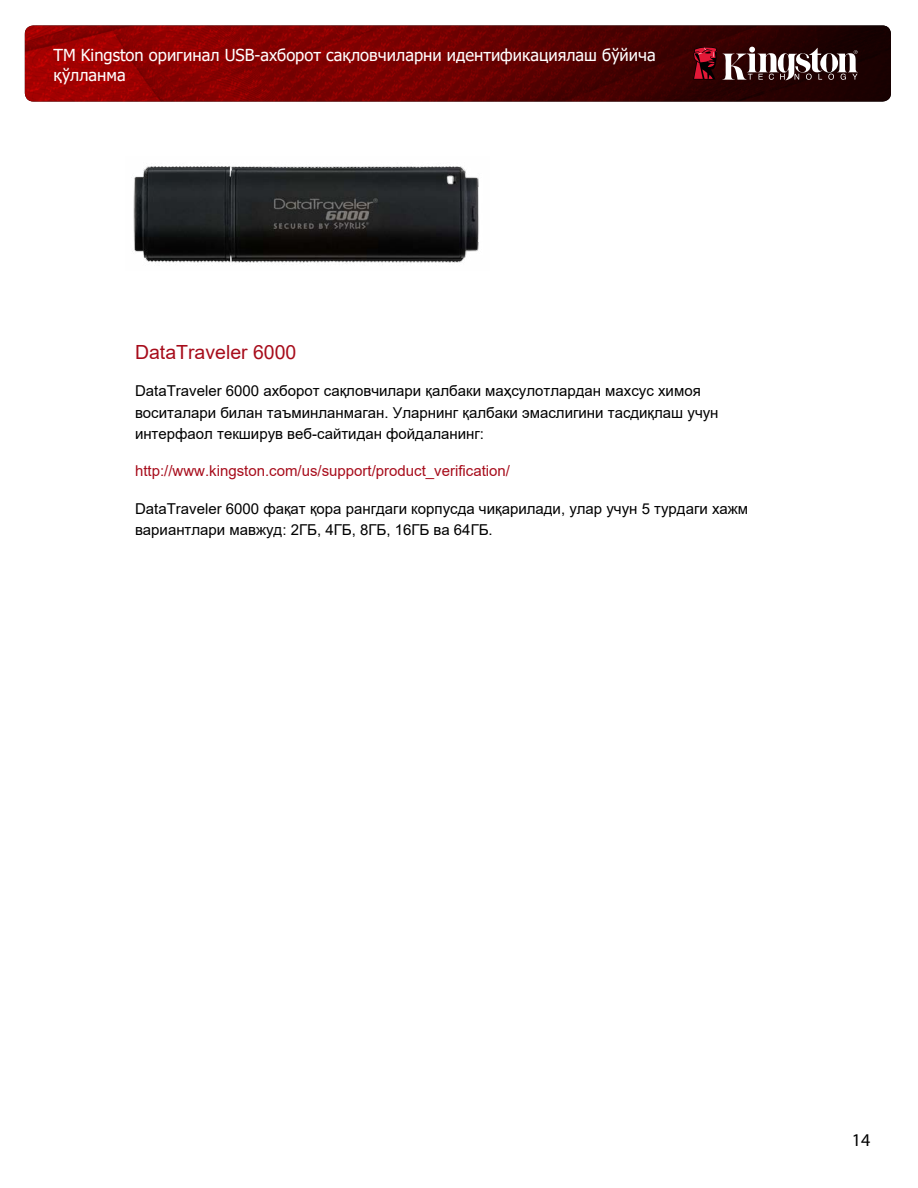
<style>
.page{position:relative;width:918px;height:1188px;background:#fff}
.page>*{position:absolute;margin:0;border:0;box-sizing:border-box;transform-origin:0 0}
.t1{font:19.5px "Arial";color:#a70c1b}
.t2{font:18px "Myriad Pro";color:#000}
.t3{font:16.5px/19.8px "Tahoma";color:#fff}
.t4{font:15px/21.5px "Arial";color:#000}
.t5{font:15px "Arial";color:#a70c1b}
</style>
<div class="page">
<img style="left:25px;top:26px;width:866px;height:76px">
<svg style="left:693px;top:47px;width:165px;height:33px"></svg>
<img style="left:133px;top:166px;width:346px;height:98px">
<p class="t3" style="left:53px;top:46px;width:604px">TM Kingston оригинал USB-ахборот сақловчиларни идентификациялаш бўйича қўлланма</p>
<h1 class="t1" style="left:135px;top:339px;width:163px">DataTraveler 6000</h1>
<p class="t4" style="left:135px;top:380px;width:585px">DataTraveler 6000 ахборот сақловчилари қалбаки маҳсулотлардан махсус химоя воситалари билан таъминланмаган. Уларнинг қалбаки эмаслигини тасдиқлаш учун интерфаол текширув веб-сайтидан фойдаланинг:</p>
<p class="t5" style="left:135px;top:461px;width:377px">http://www.kingston.com/us/support/product_verification/</p>
<p class="t4" style="left:135px;top:497px;width:615px">DataTraveler 6000 фақат қора рангдаги корпусда чиқарилади, улар учун 5 турдаги хажм вариантлари мавжуд: 2ГБ, 4ГБ, 8ГБ, 16ГБ ва 64ГБ.</p>
<p class="t2" style="left:852px;top:1129px;width:20px">14</p>
</div>
